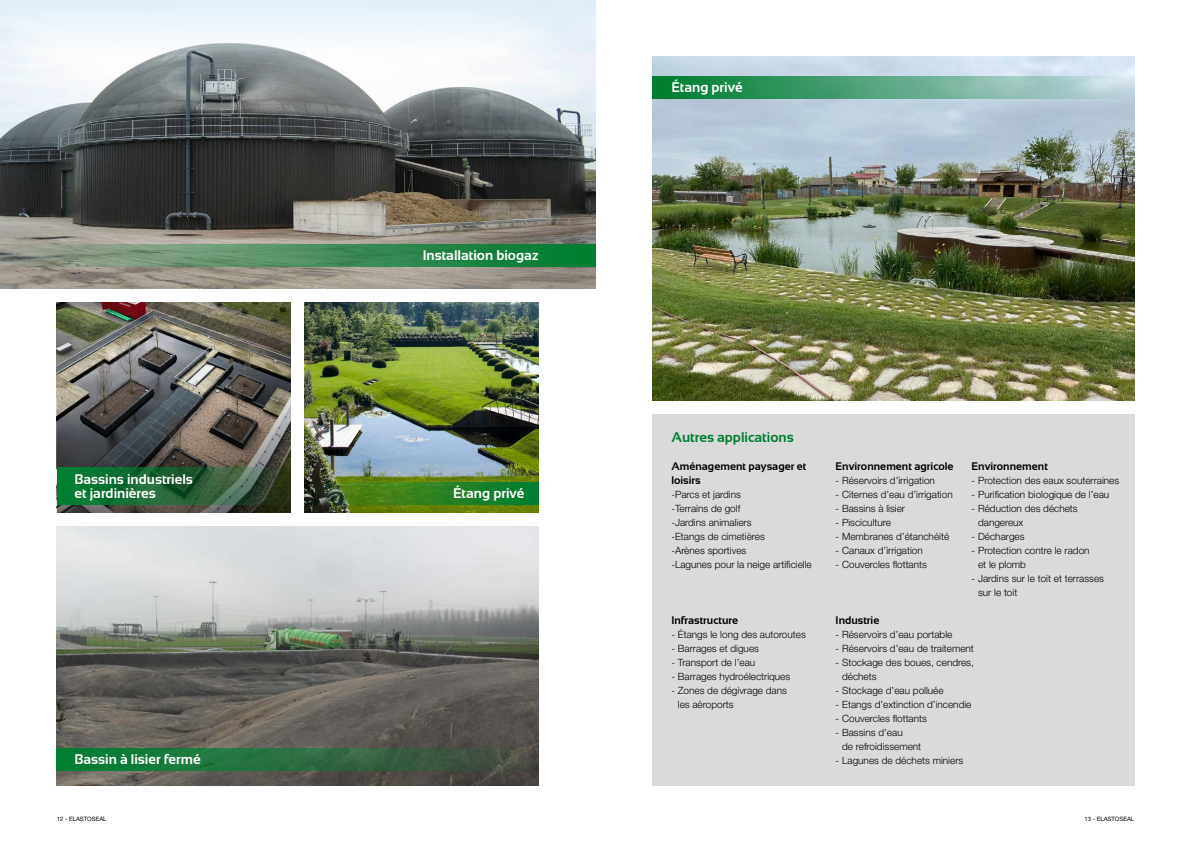
<style>
.page{position:relative;width:1191px;height:842px;background:#fff}
.page>*{position:absolute;margin:0;border:0;box-sizing:border-box;transform-origin:0 0}
.t1{font:700 14px "Sansation";color:#fff}
.t2{font:700 14px "Sansation";color:#007f33}
.t3{font:700 11px "Sansation";color:#000}
.t4{font:300 10px/14px "Helvetica Neue LT Std";color:#000}
.t5{font:6px "Helvetica Neue LT Std";color:#000}
</style>
<div class="page">
<img style="left:57px;top:302px;width:234px;height:210px">
<img style="left:0;top:107px;width:595px;height:181px">
<img style="left:652px;top:57px;width:482px;height:343px">
<img style="left:57px;top:526px;width:482px;height:259px">
<svg style="left:0;top:0;width:595px;height:107px"></svg>
<svg style="left:0;top:244px;width:595px;height:23px;background:#4e8c60"></svg>
<svg style="left:652px;top:77px;width:482px;height:22px;background:#60a989"></svg>
<svg style="left:57px;top:748px;width:482px;height:22px;background:#29693f"></svg>
<div style="left:652px;top:414px;width:482px;height:371px;background:#dadada"></div>
<img style="left:305px;top:302px;width:234px;height:210px">
<svg style="left:57px;top:468px;width:234px;height:37px;background:#226236"></svg>
<svg style="left:305px;top:482px;width:234px;height:23px;background:#2c7624"></svg>
<p class="t1" style="left:423px;top:247px;width:118px">Installation biogaz</p>
<p class="t1" style="left:74px;top:471px;width:120px">Bassins industriels</p>
<p class="t1" style="left:74px;top:485px;width:83px">et jardinières</p>
<p class="t1" style="left:453px;top:485px;width:73px">Étang privé</p>
<p class="t1" style="left:74px;top:751px;width:128px">Bassin à lisier fermé</p>
<p class="t1" style="left:671px;top:79px;width:73px">Étang privé</p>
<p class="t2" style="left:671px;top:429px;width:124px">Autres applications</p>
<p class="t3" style="left:671px;top:460px;width:137px">Aménagement paysager et</p>
<p class="t3" style="left:671px;top:474px;width:31px">loisirs</p>
<p class="t4" style="left:671px;top:487px;width:71px">-Parcs et jardins</p>
<p class="t4" style="left:671px;top:501px;width:70px">-Terrains de golf</p>
<p class="t4" style="left:671px;top:515px;width:82px">-Jardins animaliers</p>
<p class="t4" style="left:671px;top:529px;width:95px">-Etangs de cimetières</p>
<p class="t4" style="left:671px;top:543px;width:77px">-Arènes sportives</p>
<p class="t4" style="left:671px;top:557px;width:142px">-Lagunes pour la neige artificielle</p>
<p class="t3" style="left:671px;top:614px;width:68px">Infrastructure</p>
<p class="t4" style="left:671px;top:627px;width:136px">- Étangs le long des autoroutes</p>
<p class="t4" style="left:671px;top:641px;width:89px">- Barrages et digues</p>
<p class="t4" style="left:671px;top:655px;width:85px">- Transport de l’eau</p>
<p class="t4" style="left:671px;top:669px;width:120px">- Barrages hydroélectriques</p>
<p class="t4" style="left:678px;top:683px;width:111px;text-indent:-6px">- Zones de dégivrage dans les aéroports</p>
<p class="t3" style="left:835px;top:460px;width:119px">Environnement agricole</p>
<p class="t4" style="left:835px;top:473px;width:101px">- Réservoirs d’irrigation</p>
<p class="t4" style="left:835px;top:487px;width:119px">- Citernes d’eau d’irrigation</p>
<p class="t4" style="left:835px;top:501px;width:71px">- Bassins à lisier</p>
<p class="t4" style="left:835px;top:515px;width:57px">- Pisciculture</p>
<p class="t4" style="left:835px;top:529px;width:115px">- Membranes d’étanchéité</p>
<p class="t4" style="left:835px;top:543px;width:89px">- Canaux d’irrigation</p>
<p class="t4" style="left:835px;top:557px;width:93px">- Couvercles flottants</p>
<p class="t3" style="left:971px;top:460px;width:78px">Environnement</p>
<p class="t4" style="left:971px;top:473px;width:149px">- Protection des eaux souterraines</p>
<p class="t4" style="left:971px;top:487px;width:139px">- Purification biologique de l’eau</p>
<p class="t4" style="left:978px;top:501px;width:101px;text-indent:-6px">- Réduction des déchets dangereux</p>
<p class="t4" style="left:971px;top:529px;width:54px">- Décharges</p>
<p class="t4" style="left:978px;top:543px;width:113px;text-indent:-6px">- Protection contre le radon et le plomb</p>
<p class="t4" style="left:978px;top:571px;width:127px;text-indent:-6px">- Jardins sur le toit et terrasses sur le toit</p>
<p class="t3" style="left:835px;top:614px;width:45px">Industrie</p>
<p class="t4" style="left:835px;top:627px;width:118px">- Réservoirs d’eau portable</p>
<p class="t4" style="left:835px;top:641px;width:140px">- Réservoirs d’eau de traitement</p>
<p class="t4" style="left:842px;top:655px;width:133px;text-indent:-6px">- Stockage des boues, cendres, déchets</p>
<p class="t4" style="left:835px;top:683px;width:110px">- Stockage d’eau polluée</p>
<p class="t4" style="left:835px;top:697px;width:137px">- Etangs d’extinction d’incendie</p>
<p class="t4" style="left:835px;top:711px;width:93px">- Couvercles flottants</p>
<p class="t4" style="left:842px;top:725px;width:81px;text-indent:-6px">- Bassins d’eau<br>de refroidissement</p>
<p class="t4" style="left:835px;top:753px;width:129px">- Lagunes de déchets miniers</p>
<p class="t5" style="left:57px;top:815px;width:51px">12 - ELASTOSEAL</p>
<p class="t5" style="left:1084px;top:815px;width:51px">13 - ELASTOSEAL</p>
</div>
